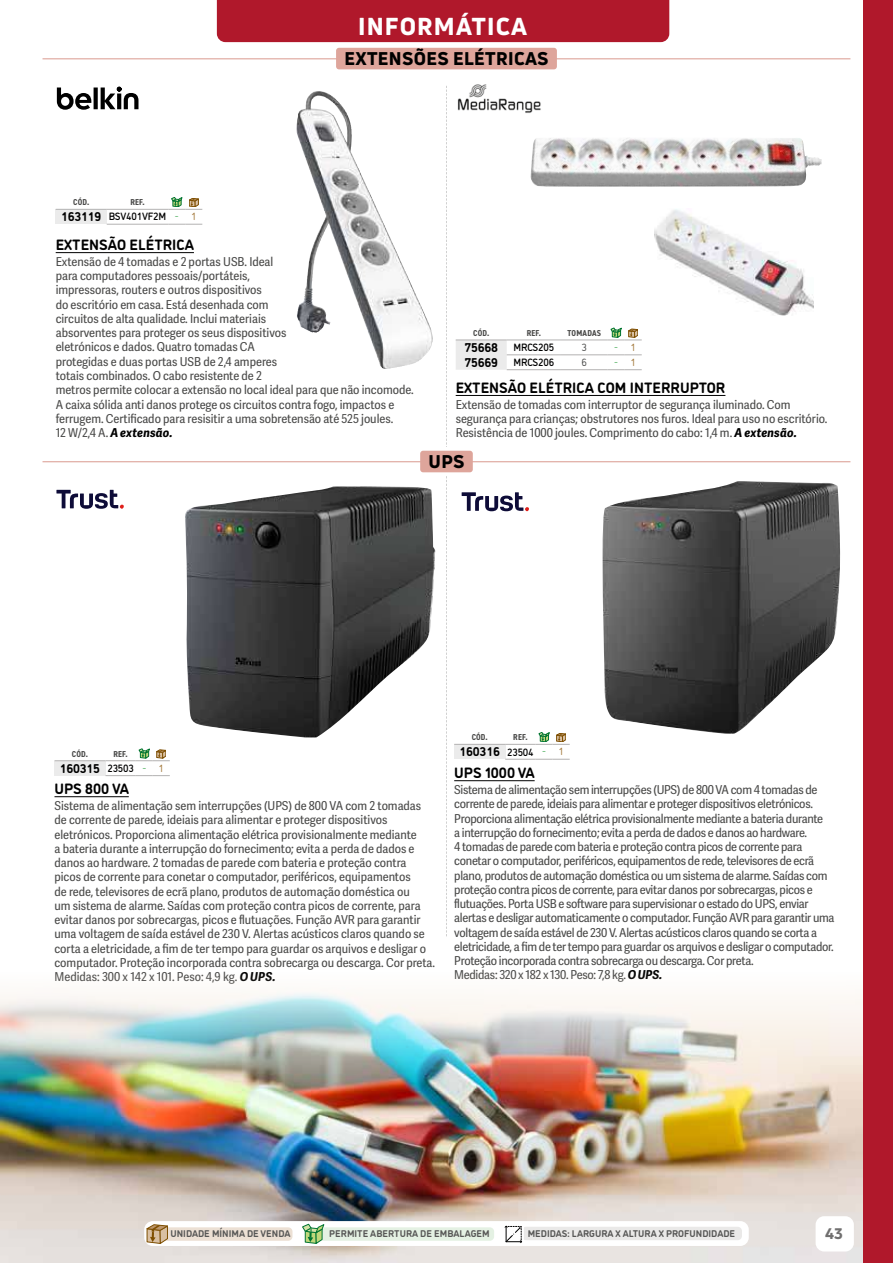
<style>
.page{position:relative;width:893px;height:1263px;background:#fff}
.page>*{position:absolute;margin:0;border:0;box-sizing:border-box;transform-origin:0 0}
.t1{font:800 24px "Uni Neue";letter-spacing:.05em;color:#fff}
.t2{font:800 18px "Uni Neue";letter-spacing:.02em;color:#000}
.t3{font:700 15px "DI Nosaur";color:#000}
.t4{font:800 15px "Uni Neue";color:#706f6f}
.t5{font:700 12.75px "DI Nosaur";letter-spacing:-.015em;color:#000}
.t6{font:12.3px/14.2px "Adelle Sans Cnd";letter-spacing:-.01em;color:#4a4a49;scale:1.05 1}
.t7{font:500 10.65px "DI Nosaur";letter-spacing:-.02em;color:#000;scale:.95 1}
.t8{font:10.5px "DI Nosaur";color:#56b365}
.t9{font:10.5px "DI Nosaur";color:#4a4a49}
.t10{font:700 9.75px "DI Nosaur";color:#575756}
.t11{font:700 condensed 8.7px "DIN2014";letter-spacing:.02em;color:#4a4a49}
.s1{font-weight:700;font-size:12.75px}
.s2{font-weight:400;font-size:10.5px;color:#56b365}
.s3{font-weight:400;font-size:10.5px;color:#a07434}
.s4{font-weight:700;font-style:italic;color:#000}
.s5{color:#a07434}
.s6{font-weight:500;font-size:10.65px}
</style>
<div class="page">
<div style="left:336px;top:48px;width:221px;height:21px;background:#dea59b;border-radius:3px"></div>
<hr style="left:43px;top:58px;width:807px;height:1px;background:#dea59b">
<svg style="left:456px;top:341px;width:51px;height:29px"></svg>
<hr style="left:456px;top:340px;width:51px;height:1px;background:#b3b2b2">
<hr style="left:507px;top:340px;width:54px;height:1px;background:#b3b2b2">
<hr style="left:561px;top:340px;width:47px;height:1px;background:#b3b2b2">
<hr style="left:507px;top:354px;width:54px;height:1px;background:#b3b2b2">
<hr style="left:561px;top:354px;width:47px;height:1px;background:#b3b2b2">
<svg style="left:608px;top:354px;width:34px;height:1px"></svg>
<hr style="left:507px;top:369px;width:54px;height:1px;background:#b3b2b2">
<hr style="left:561px;top:369px;width:47px;height:1px;background:#b3b2b2">
<svg style="left:608px;top:369px;width:34px;height:1px"></svg>
<svg style="left:608px;top:328px;width:34px;height:13px"></svg>
<img style="left:655px;top:209px;width:158px;height:107px">
<img style="left:457px;top:84px;width:84px;height:29px">
<img style="left:530px;top:138px;width:292px;height:49px">
<hr style="left:456px;top:395px;width:269px;height:1px;background:#000">
<hr style="left:56px;top:252px;width:138px;height:1px;background:#000">
<div style="left:56px;top:209px;width:51px;height:15px;background:#ebebeb"></div>
<hr style="left:107px;top:224px;width:61px;height:1px;background:#b3b2b2">
<svg style="left:168px;top:224px;width:34px;height:1px"></svg>
<hr style="left:56px;top:209px;width:51px;height:1px;background:#b3b2b2">
<hr style="left:107px;top:209px;width:61px;height:1px;background:#b3b2b2">
<svg style="left:168px;top:197px;width:34px;height:13px"></svg>
<img style="left:297px;top:91px;width:29px;height:239px">
<svg style="left:57px;top:87px;width:81px;height:23px"></svg>
<svg style="left:446px;top:86px;width:1px;height:850px"></svg>
<hr style="left:54px;top:796px;width:75px;height:1px;background:#000">
<div style="left:54px;top:761px;width:52px;height:15px;background:#ebebeb"></div>
<hr style="left:106px;top:775px;width:30px;height:1px;background:#b3b2b2">
<svg style="left:136px;top:775px;width:34px;height:1px"></svg>
<hr style="left:54px;top:760px;width:52px;height:1px;background:#b3b2b2">
<hr style="left:106px;top:760px;width:30px;height:1px;background:#b3b2b2">
<svg style="left:136px;top:749px;width:34px;height:12px"></svg>
<img style="left:185px;top:486px;width:251px;height:251px">
<svg style="left:56px;top:490px;width:68px;height:19px"></svg>
<hr style="left:454px;top:780px;width:81px;height:1px;background:#000">
<div style="left:454px;top:744px;width:51px;height:15px;background:#ebebeb"></div>
<hr style="left:505px;top:759px;width:31px;height:1px;background:#b3b2b2">
<svg style="left:536px;top:759px;width:34px;height:1px"></svg>
<hr style="left:454px;top:744px;width:51px;height:1px;background:#b3b2b2">
<hr style="left:505px;top:744px;width:31px;height:1px;background:#b3b2b2">
<svg style="left:536px;top:732px;width:34px;height:13px"></svg>
<img style="left:602px;top:481px;width:238px;height:253px">
<svg style="left:462px;top:492px;width:67px;height:19px"></svg>
<div style="left:43px;top:448px;width:807px;height:27px;background:#fff"></div>
<div style="left:420px;top:451px;width:53px;height:21px;background:#dea59b;border-radius:3px"></div>
<hr style="left:43px;top:461px;width:807px;height:1px;background:#dea59b">
<img style="left:0;top:993px;width:863px;height:270px">
<div style="left:863px;top:0;width:30px;height:1263px;background:#b0182b"></div>
<div style="left:217px;top:0;width:452px;height:42px;background:#b0182b"></div>
<div style="left:816px;top:1216px;width:38px;height:35px;background:#fff;border-radius:9px"></div>
<div style="left:144px;top:1221px;width:605px;height:25px;background:#fff;border-radius:9px"></div>
<div style="left:522px;top:1227px;width:220px;height:13px;background:#eae9e8;border-radius:4px"></div>
<div style="left:504px;top:1225px;width:20px;height:19px;background:#fff;border-radius:2px"></div>
<svg style="left:505px;top:1225px;width:17px;height:18px"></svg>
<div style="left:318px;top:1227px;width:176px;height:14px;background:#e4f1e3;border-radius:4px"></div>
<svg style="left:302px;top:1223px;width:22px;height:21px"></svg>
<div style="left:155px;top:1227px;width:137px;height:14px;background:#ece0d4;border-radius:4px"></div>
<svg style="left:147px;top:1224px;width:21px;height:20px"></svg>
<h1 class="t1" style="left:358px;top:10px;width:170px">INFORMÁTICA</h1>
<p class="t11" style="left:73px;top:197px;width:18px">CÓD.</p>
<p class="t11" style="left:130px;top:197px;width:16px">REF.</p>
<p class="t7" style="left:61px;top:209px;width:144px"><span class="s1">163119</span> BSV401VF2M <span class="s2">-</span> <span class="s3">1</span></p>
<h2 class="t2" style="left:344px;top:46px;width:206px">EXTENSÕES ELÉTRICAS</h2>
<p class="t3" style="left:56px;top:234px;width:140px">EXTENSÃO ELÉTRICA</p>
<p class="t6" style="left:56px;top:254px;width:342px">Extensão de 4 tomadas e 2 portas USB. Ideal<br>para computadores pessoais/portáteis,<br>impressoras, routers e outros dispositivos<br>do escritório em casa. Está desenhada com<br>circuitos de alta qualidade. Inclui materiais<br>absorventes para proteger os seus dispositivos<br>eletrónicos e dados. Quatro tomadas CA<br>protegidas e duas portas USB de 2,4 amperes<br>totais combinados. O cabo resistente de 2<br>metros permite colocar a extensão no local ideal para que não incomode.<br>A caixa sólida anti danos protege os circuitos contra fogo, impactos e ferrugem. Certificado para resisitir a uma sobretensão até 525 joules.<br>12 W/2,4 A. <span class="s4">A extensão.</span></p>
<p class="t11" style="left:473px;top:327px;width:18px">CÓD.</p>
<p class="t11" style="left:527px;top:327px;width:16px">REF.</p>
<p class="t11" style="left:568px;top:327px;width:35px">TOMADAS</p>
<p class="t7" style="left:464px;top:340px;width:96px"><span class="s1">75668</span> MRCS205</p>
<p class="t9" style="left:582px;top:340px;width:7px">3</p>
<p class="t8" style="left:615px;top:340px;width:23px">- <span class="s5">1</span></p>
<p class="t7" style="left:464px;top:355px;width:96px"><span class="s1">75669</span> MRCS206</p>
<p class="t9" style="left:582px;top:355px;width:7px">6</p>
<p class="t8" style="left:615px;top:355px;width:23px">- <span class="s5">1</span></p>
<p class="t3" style="left:456px;top:376px;width:271px">EXTENSÃO ELÉTRICA COM INTERRUPTOR</p>
<p class="t6" style="left:456px;top:397px;width:355px">Extensão de tomadas com interruptor de segurança iluminado. Com segurança para crianças; obstrutores nos furos. Ideal para uso no escritório.<br>Resistência de 1000 joules. Comprimento do cabo: 1,4 m. <span class="s4">A extensão.</span></p>
<h2 class="t2" style="left:428px;top:449px;width:37px">UPS</h2>
<p class="t11" style="left:472px;top:732px;width:18px">CÓD.</p>
<p class="t11" style="left:513px;top:732px;width:16px">REF.</p>
<p class="t5" style="left:460px;top:742px;width:106px">160316 <span class="s6">23504</span> <span class="s2">-</span> <span class="s3">1</span></p>
<p class="t11" style="left:72px;top:748px;width:18px">CÓD.</p>
<p class="t11" style="left:113px;top:748px;width:16px">REF.</p>
<p class="t5" style="left:60px;top:758px;width:106px">160315 <span class="s6">23503</span> <span class="s2">-</span> <span class="s3">1</span></p>
<p class="t3" style="left:454px;top:762px;width:82px">UPS 1000 VA</p>
<p class="t6" style="left:454px;top:782px;width:364px">Sistema de alimentação sem interrupções (UPS) de 800 VA com 4 tomadas de corrente de parede, ideiais para alimentar e proteger dispositivos eletrónicos.<br>Proporciona alimentação elétrica provisionalmente mediante a bateria durante<br>a interrupção do fornecimento; evita a perda de dados e danos ao hardware.<br>4 tomadas de parede com bateria e proteção contra picos de corrente para conetar o computador, periféricos, equipamentos de rede, televisores de ecrã plano, produtos de automação doméstica ou um sistema de alarme. Saídas com proteção contra picos de corrente, para evitar danos por sobrecargas, picos e flutuações. Porta USB e software para supervisionar o estado do UPS, enviar alertas e desligar automaticamente o computador. Função AVR para garantir uma voltagem de saída estável de 230 V. Alertas acústicos claros quando se corta a eletricidade, a fim de ter tempo para guardar os arquivos e desligar o computador.<br>Proteção incorporada contra sobrecarga ou descarga. Cor preta.<br>Medidas: 320 x 182 x 130. Peso: 7,8 kg. <span class="s4">O UPS.</span></p>
<p class="t3" style="left:54px;top:778px;width:76px">UPS 800 VA</p>
<p class="t6" style="left:54px;top:798px;width:364px">Sistema de alimentação sem interrupções (UPS) de 800 VA com 2 tomadas de corrente de parede, ideiais para alimentar e proteger dispositivos eletrónicos. Proporciona alimentação elétrica provisionalmente mediante<br>a bateria durante a interrupção do fornecimento; evita a perda de dados e danos ao hardware. 2 tomadas de parede com bateria e proteção contra picos de corrente para conetar o computador, periféricos, equipamentos<br>de rede, televisores de ecrã plano, produtos de automação doméstica ou<br>um sistema de alarme. Saídas com proteção contra picos de corrente, para evitar danos por sobrecargas, picos e flutuações. Função AVR para garantir uma voltagem de saída estável de 230 V. Alertas acústicos claros quando se corta a eletricidade, a fim de ter tempo para guardar os arquivos e desligar o computador. Proteção incorporada contra sobrecarga ou descarga. Cor preta.<br>Medidas: 300 x 142 x 101. Peso: 4,9 kg. <span class="s4">O UPS.</span></p>
<p class="t10" style="left:171px;top:1227px;width:121px">UNIDADE MÍNIMA DE VENDA</p>
<p class="t10" style="left:329px;top:1227px;width:162px">PERMITE ABERTURA DE EMBALAGEM</p>
<p class="t10" style="left:528px;top:1226px;width:209px">MEDIDAS: LARGURA X ALTURA X PROFUNDIDADE</p>
<p class="t4" style="left:825px;top:1224px;width:19px">43</p>
</div>
